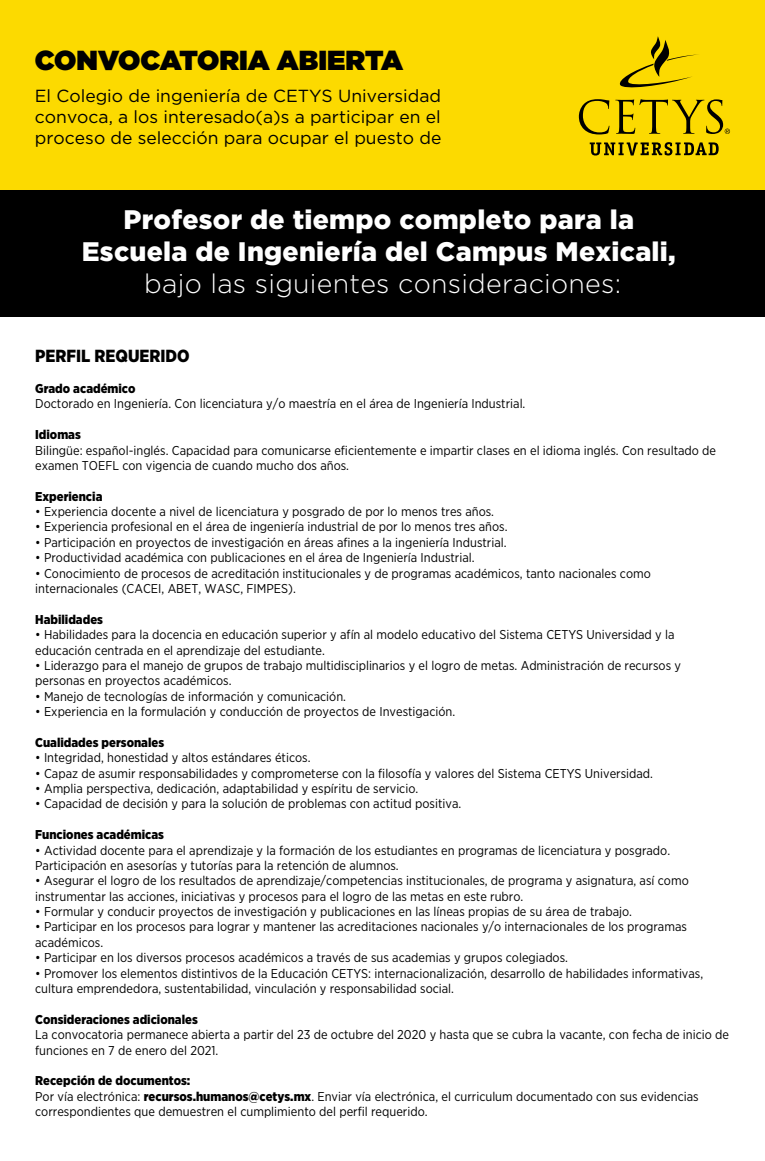
<style>
.page{position:relative;width:765px;height:1161px;background:#fff}
.page>*{position:absolute;margin:0;border:0;box-sizing:border-box;transform-origin:0 0}
.t1{font:900 27.5px "Gotham";color:#000}
.t2{font:900 26.75px/32.1px "Gotham";letter-spacing:.01em;color:#fff;text-align:center}
.t3{font:300 26.75px "Gotham";letter-spacing:.01em;color:#fff}
.t4{font:17.5px/21px "Gotham";color:#000;text-align:justify}
.t5{font:900 17.5px "Gotham Narrow";color:#000}
.t6{font:12.75px/15.4px "Gotham Narrow";color:#000}
.t7{font:900 12.75px "Gotham Narrow";color:#000}
.s1{font-weight:900}
</style>
<div class="page">
<div style="left:0;top:0;width:765px;height:207px;background:#fcda00"></div>
<div style="left:0;top:190px;width:765px;height:126px;background:#000"></div>
<svg style="left:619px;top:36px;width:79px;height:52px"></svg>
<svg style="left:590px;top:142px;width:129px;height:13px"></svg>
<svg style="left:579px;top:99px;width:30px;height:35px"></svg>
<svg style="left:615px;top:99px;width:115px;height:35px"></svg>
<h1 class="t1" style="left:35px;top:41px;width:370px">CONVOCATORIA ABIERTA</h1>
<h3 class="t4" style="left:35px;top:85px;width:408px">El Colegio de ingeniería de CETYS Universidad convoca, a los interesado(a)s a participar en el proceso de selección para ocupar el puesto de</h3>
<h2 class="t2" style="left:82px;top:203px;width:595px">Profesor de tiempo completo para la<br>Escuela de Ingeniería del Campus Mexicali,</h2>
<h2 class="t3" style="left:144px;top:266px;width:478px">bajo las siguientes consideraciones:</h2>
<h3 class="t5" style="left:35px;top:344px;width:156px">PERFIL REQUERIDO</h3>
<p class="t7" style="left:35px;top:380px;width:102px">Grado académico</p>
<p class="t6" style="left:35px;top:396px;width:492px">Doctorado en Ingeniería. Con licenciatura y/o maestría en el área de Ingeniería Industrial.</p>
<p class="t7" style="left:35px;top:426px;width:47px">Idiomas</p>
<p class="t6" style="left:35px;top:442px;width:683px">Bilingüe: español-inglés. Capacidad para comunicarse eficientemente e impartir clases en el idioma inglés. Con resultado de examen TOEFL con vigencia de cuando mucho dos años.</p>
<p class="t7" style="left:35px;top:487px;width:69px">Experiencia</p>
<p class="t6" style="left:35px;top:503px;width:460px">• Experiencia docente a nivel de licenciatura y posgrado de por lo menos tres años.</p>
<p class="t6" style="left:35px;top:519px;width:474px">• Experiencia profesional en el área de ingeniería industrial de por lo menos tres años.</p>
<p class="t6" style="left:35px;top:534px;width:473px">• Participación en proyectos de investigación en áreas afines a la ingeniería Industrial.</p>
<p class="t6" style="left:35px;top:549px;width:441px">• Productividad académica con publicaciones en el área de Ingeniería Industrial.</p>
<p class="t6" style="left:35px;top:565px;width:617px">• Conocimiento de procesos de acreditación institucionales y de programas académicos, tanto nacionales como internacionales (CACEI, ABET, WASC, FIMPES).</p>
<p class="t7" style="left:35px;top:610px;width:69px">Habilidades</p>
<p class="t6" style="left:35px;top:626px;width:641px">• Habilidades para la docencia en educación superior y afín al modelo educativo del Sistema CETYS Universidad y la educación centrada en el aprendizaje del estudiante.</p>
<p class="t6" style="left:35px;top:657px;width:647px">• Liderazgo para el manejo de grupos de trabajo multidisciplinarios y el logro de metas. Administración de recursos y personas en proyectos académicos.</p>
<p class="t6" style="left:35px;top:688px;width:312px">• Manejo de tecnologías de información y comunicación.</p>
<p class="t6" style="left:35px;top:703px;width:422px">• Experiencia en la formulación y conducción de proyectos de Investigación.</p>
<p class="t7" style="left:35px;top:733px;width:130px">Cualidades personales</p>
<p class="t6" style="left:35px;top:749px;width:277px">• Integridad, honestidad y altos estándares éticos.</p>
<p class="t6" style="left:35px;top:765px;width:619px">• Capaz de asumir responsabilidades y comprometerse con la filosofía y valores del Sistema CETYS Universidad.</p>
<p class="t6" style="left:35px;top:780px;width:385px">• Amplia perspectiva, dedicación, adaptabilidad y espíritu de servicio.</p>
<p class="t6" style="left:35px;top:795px;width:428px">• Capacidad de decisión y para la solución de problemas con actitud positiva.</p>
<p class="t7" style="left:35px;top:826px;width:130px">Funciones académicas</p>
<p class="t6" style="left:35px;top:842px;width:637px">• Actividad docente para el aprendizaje y la formación de los estudiantes en programas de licenciatura y posgrado.<br>Participación en asesorías y tutorías para la retención de alumnos.</p>
<p class="t6" style="left:35px;top:872px;width:655px">• Asegurar el logro de los resultados de aprendizaje/competencias institucionales, de programa y asignatura, así como instrumentar las acciones, iniciativas y procesos para el logro de las metas en este rubro.</p>
<p class="t6" style="left:35px;top:903px;width:598px">• Formular y conducir proyectos de investigación y publicaciones en las líneas propias de su área de trabajo.</p>
<p class="t6" style="left:35px;top:918px;width:653px">• Participar en los procesos para lograr y mantener las acreditaciones nacionales y/o internacionales de los programas académicos.</p>
<p class="t6" style="left:35px;top:949px;width:534px">• Participar en los diversos procesos académicos a través de sus academias y grupos colegiados.</p>
<p class="t6" style="left:35px;top:965px;width:670px">• Promover los elementos distintivos de la Educación CETYS: internacionalización, desarrollo de habilidades informativas, cultura emprendedora, sustentabilidad, vinculación y responsabilidad social.</p>
<p class="t7" style="left:35px;top:1010px;width:164px">Consideraciones adicionales</p>
<p class="t6" style="left:35px;top:1026px;width:695px">La convocatoria permanece abierta a partir del 23 de octubre del 2020 y hasta que se cubra la vacante, con fecha de inicio de funciones en 7 de enero del 2021.</p>
<p class="t6" style="left:35px;top:1072px;width:665px"><span class="s1">Recepción de documentos:<br></span>Por vía electrónica: <span class="s1">recursos.humanos@cetys.mx</span>. Enviar vía electrónica, el curriculum documentado con sus evidencias correspondientes que demuestren el cumplimiento del perfil requerido.</p>
</div>
